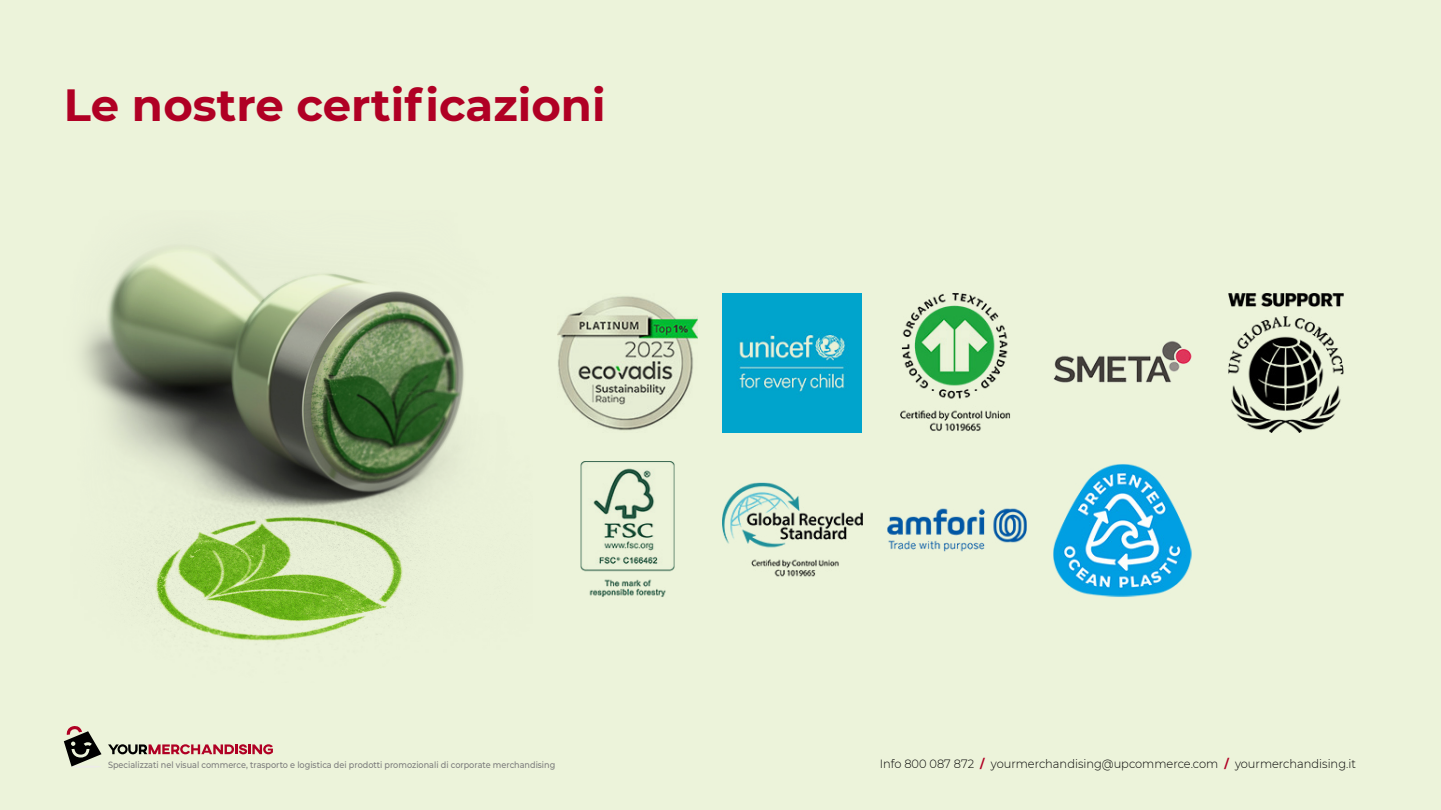
<style>
.page{position:relative;width:1441px;height:810px;background:#fff}
.page>*{position:absolute;margin:0;border:0;box-sizing:border-box;transform-origin:0 0}
.t1{font:700 45px "Montserrat";color:#b00024}
.t2{font:300 12px "Montserrat";color:#000;scale:.95 1}
.t3{font:500 9px "Montserrat";color:#7c7c7c;scale:.9 1}
.s1{font-weight:700;color:#b00024}
</style>
<div class="page">
<div style="left:0;top:0;width:1440px;height:810px;background:#ecf3da"></div>
<svg style="left:108px;top:744px;width:165px;height:10px"></svg>
<hr style="left:72px;top:766px;width:29px;height:2px;background:#edece9;border-radius:50%">
<svg style="left:64px;top:726px;width:37px;height:41px"></svg>
<img style="left:80px;top:245px;width:384px;height:396px">
<img style="left:558px;top:296px;width:139px;height:135px">
<img style="left:722px;top:294px;width:139px;height:138px">
<img style="left:900px;top:294px;width:110px;height:137px">
<img style="left:1053px;top:341px;width:138px;height:42px">
<img style="left:1228px;top:294px;width:116px;height:138px">
<img style="left:580px;top:461px;width:95px;height:136px">
<img style="left:722px;top:482px;width:140px;height:95px">
<img style="left:887px;top:508px;width:139px;height:44px">
<img style="left:1053px;top:464px;width:138px;height:133px">
<h1 class="t1" style="left:64px;top:73px;width:543px">Le nostre certificazioni</h1>
<p class="t3" style="left:108px;top:758px;width:498px">Specializzati nel visual commerce, trasporto e logistica dei prodotti promozionali di corporate merchandising</p>
<h2 class="t2" style="left:879px;top:755px;width:502px">Info 800 087 872 <span class="s1">/</span> yourmerchandising@upcommerce.com <span class="s1">/</span> yourmerchandising.it</h2>
</div>
